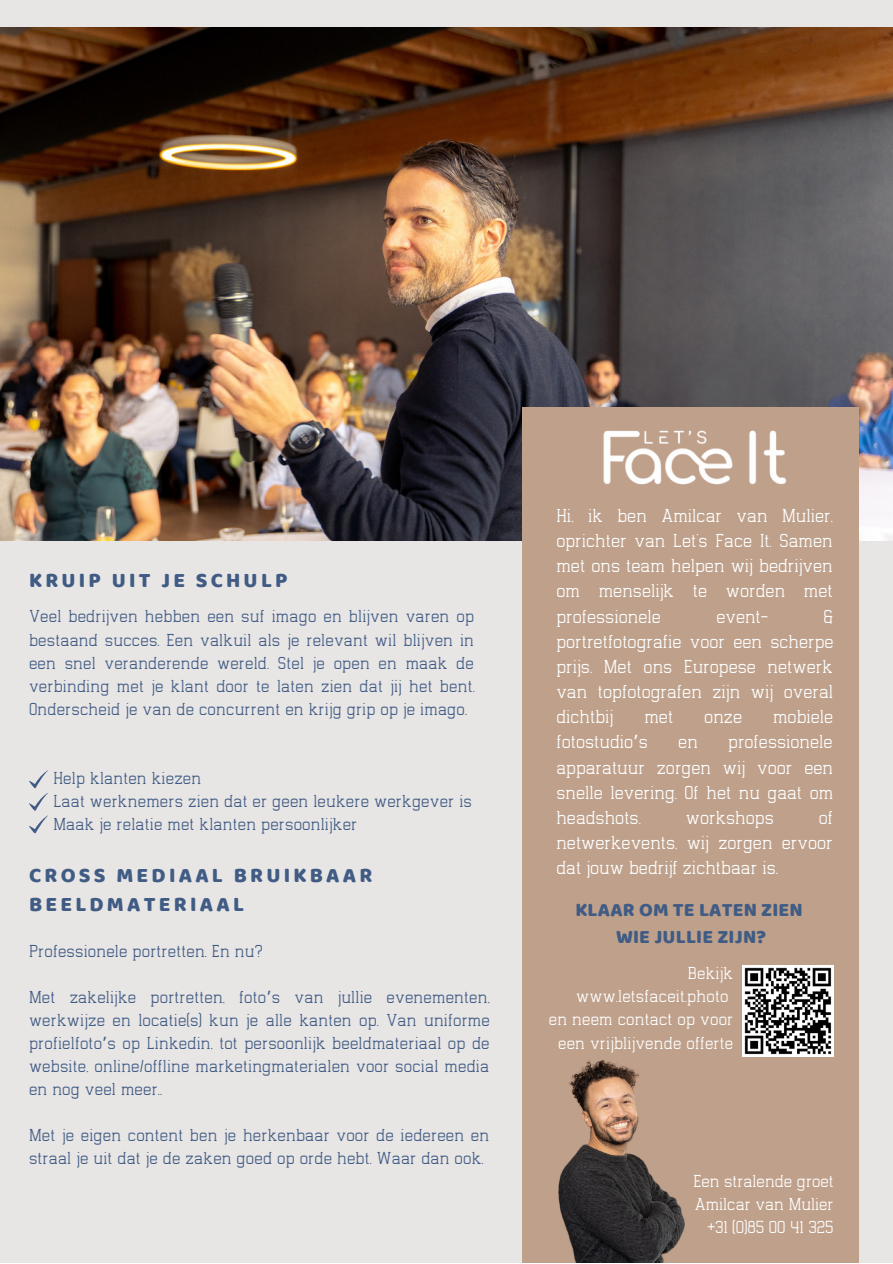
<style>
.page{position:relative;width:893px;height:1264px;background:#fff}
.page>*{position:absolute;margin:0;border:0;box-sizing:border-box;transform-origin:0 0}
.t1{font:21.3px "Baloo";letter-spacing:.155em;color:#405c84}
.t2{font:19.5px "Baloo";letter-spacing:.01em;color:#405c84}
.t3{font:300 18.15px/25.2px "Indonesia";color:#fff;text-align:justify}
.t4{font:300 16.8px/23.1px "Indonesia";letter-spacing:.01em;color:#405c84;text-align:justify}
.t5{font:300 16.8px/23.1px "Indonesia";letter-spacing:.01em;color:#fff;text-align:right}
.s1{font-family:"Noto Sans Gurmukhi";font-weight:400}
</style>
<div class="page">
<div style="left:0;top:0;width:892px;height:1262px;background:#e8e5e5"></div>
<img style="left:0;top:28px;width:892px;height:512px">
<div style="left:522px;top:407px;width:337px;height:855px;background:#bea08b"></div>
<img style="left:742px;top:965px;width:91px;height:91px">
<img style="left:558px;top:1060px;width:127px;height:202px">
<img style="left:478px;top:240px;width:414px;height:301px">
<svg style="left:29px;top:770px;width:19px;height:63px"></svg>
<p class="t1" style="left:29px;top:567px;width:260px">KRUIP UIT JE SCHULP</p>
<p class="t4" style="left:29px;top:606px;width:447px">Veel bedrijven hebben een suf imago en blijven varen op bestaand succes. Een valkuil als je relevant wil blijven in een snel veranderende wereld. Stel je open en maak de verbinding met je klant door te laten zien dat jij het bent.<br>Onderscheid je van de concurrent en krijg grip op je imago.</p>
<p class="t4" style="left:53px;top:768px;width:149px">Help klanten kiezen</p>
<p class="t4" style="left:53px;top:791px;width:420px">Laat werknemers zien dat er geen leukere werkgever is</p>
<p class="t4" style="left:53px;top:814px;width:305px">Maak je relatie met klanten persoonlijker</p>
<p class="t1" style="left:29px;top:862px;width:345px">CROSS MEDIAAL BRUIKBAAR</p>
<p class="t1" style="left:29px;top:891px;width:216px">BEELDMATERIAAL</p>
<p class="t4" style="left:29px;top:941px;width:235px">Professionele portretten. En nu?</p>
<p class="t4" style="left:29px;top:987px;width:462px">Met zakelijke portretten, foto<span class="s1">’</span>s van jullie evenementen, werkwijze en locatie(s) kun je alle kanten op. Van uniforme profielfoto<span class="s1">’</span>s op Linkedin, tot persoonlijk beeldmateriaal op de website, online/offline marketingmaterialen voor social media en nog veel meer..</p>
<p class="t4" style="left:29px;top:1125px;width:461px">Met je eigen content ben je herkenbaar voor de iedereen en straal je uit dat je de zaken goed op orde hebt. Waar dan ook.</p>
<p class="t3" style="left:556px;top:504px;width:278px">Hi, ik ben Amilcar van Mulier, oprichter van Let's Face It. Samen met ons team helpen wij bedrijven om menselijk te worden met professionele</p>
<p class="t3" style="left:556px;top:605px;width:279px;text-indent:267px">&amp; portretfotografie voor een scherpe prijs. Met ons Europese netwerk van topfotografen zijn wij overal dichtbij</p>
<p class="t3" style="left:716px;top:605px;width:53px">event-</p>
<p class="t3" style="left:644px;top:706px;width:30px">met</p>
<p class="t3" style="left:704px;top:706px;width:39px">onze</p>
<p class="t3" style="left:773px;top:706px;width:62px">mobiele</p>
<p class="t3" style="left:556px;top:731px;width:93px">fotostudio<span class="s1">’</span>s</p>
<p class="t3" style="left:678px;top:731px;width:21px">en</p>
<p class="t3" style="left:556px;top:731px;width:278px;text-indent:172px">professionele apparatuur zorgen wij voor een snelle levering. Of het nu gaat om headshots,</p>
<p class="t3" style="left:556px;top:806px;width:278px;text-indent:262px">of netwerkevents, wij zorgen ervoor dat jouw bedrijf zichtbaar is.</p>
<p class="t3" style="left:685px;top:806px;width:89px">workshops</p>
<p class="t2" style="left:575px;top:897px;width:229px">KLAAR OM TE LATEN ZIEN</p>
<p class="t2" style="left:616px;top:925px;width:152px">WIE JULLIE ZIJN?</p>
<p class="t5" style="left:576px;top:963px;width:158px">Bekijk www.letsfaceit.photo</p>
<p class="t5" style="left:549px;top:1009px;width:186px;text-align:center">en neem contact op voor een vrijblijvende offerte</p>
<p class="t5" style="left:693px;top:1171px;width:142px">Een stralende groet</p>
<p class="t5" style="left:694px;top:1194px;width:140px">Amilcar van Mulier</p>
<p class="t5" style="left:707px;top:1217px;width:128px">+31 (0)85 00 41 325</p>
</div>
